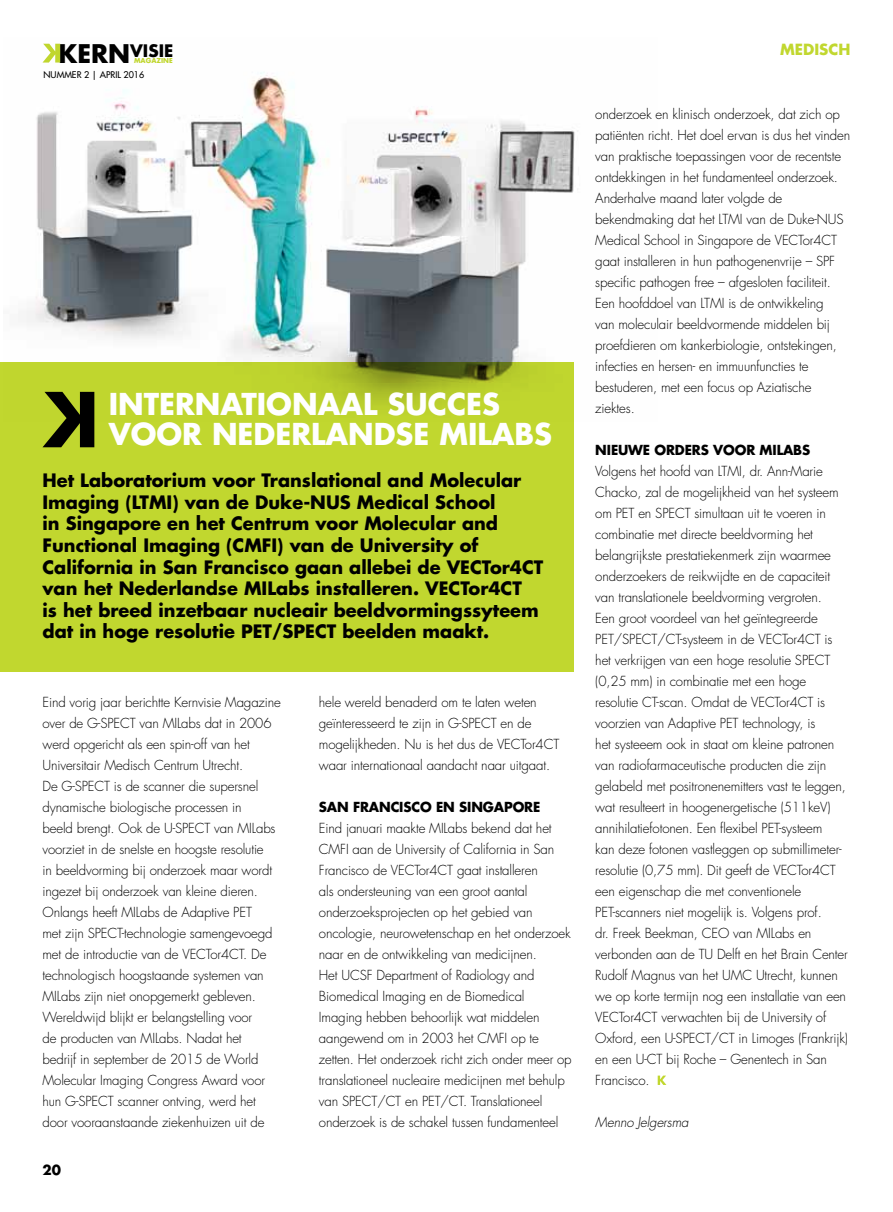
<style>
.page{position:relative;width:893px;height:1212px;background:#fff}
.page>*{position:absolute;margin:0;border:0;box-sizing:border-box;transform-origin:0 0}
.t1{font:700 29.4px/29.4px "Futura";color:#fff}
.t2{font:700 25.05px "Futura";color:#000}
.t3{font:700 18px/21.6px "Futura";color:#000}
.t4{font:700 16.8px "Futura";color:#000}
.t5{font:700 15px "Futura";color:#c1d72f}
.t6{font:300 13.5px/21px "Futura";letter-spacing:-.01em;color:#000}
.t7{font:700 13.5px "Futura";letter-spacing:-.01em;color:#000}
.t8{font:italic 300 13.5px "Futura";letter-spacing:-.01em;color:#000}
.t9{font:9px "Futura";color:#000}
.t10{font:700 6.6px "Futura";color:#c1d72f}
</style>
<div class="page">
<img style="left:26px;top:43px;width:552px;height:319px">
<div style="left:0;top:362px;width:574px;height:310px;background:#c1d72f"></div>
<svg style="left:43px;top:392px;width:51px;height:55px"></svg>
<svg style="left:658px;top:1075px;width:8px;height:10px"></svg>
<h2 class="t2" style="left:59px;top:36px;width:19px">KERN</h2>
<p class="t4" style="left:130px;top:39px;width:10px">VISIE</p>
<p class="t10" style="left:134px;top:56px;width:40px">Magazine</p>
<p class="t9" style="left:44px;top:69px;width:102px">NUMMER 2 | APRIL 2016</p>
<h1 class="t1" style="left:109px;top:389px;width:445px">Internationaal succes voor Nederlandse MI Labs</h1>
<h3 class="t3" style="left:43px;top:469px;width:480px">Het Laboratorium voor Translational and Molecular<br>Imaging (LTMI) van de Duke-NUS</h3>
<h3 class="t3" style="left:43px;top:491px;width:457px;text-indent:314px">Medical School in Singapore en het Centrum voor Molecular and Functional Imaging (CMFI) van de University of California in San Francisco gaan allebei de VECT</h3>
<h3 class="t3" style="left:490px;top:555px;width:44px">or4CT</h3>
<h3 class="t3" style="left:43px;top:577px;width:395px">van het Nederlandse MI Labs installeren. VECT</h3>
<h3 class="t3" style="left:43px;top:577px;width:498px;text-indent:426px">or4CT<br>is het breed inzetbaar nucleair beeldvormingssyteem dat in hoge resolutie PET/SPECT</h3>
<h3 class="t3" style="left:342px;top:620px;width:148px">beelden maakt.</h3>
<p class="t6" style="left:43px;top:692px;width:240px">Eind vorig jaar berichtte Kernvisie Magazine over de G-SPECT van MILabs dat in 2006 werd opgericht als een spin-off van het Universitair Medisch Centrum Utrecht.<br>De G-SPECT is de scanner die supersnel dynamische biologische processen in<br>beeld brengt. Ook de U-SPECT van MILabs voorziet in de snelste en hoogste resolutie<br>in beeldvorming bij onderzoek maar wordt ingezet bij onderzoek van kleine dieren.<br>Onlangs heeft MILabs de Adaptive PET<br>met zijn SPECT-technologie samengevoegd met de introductie van de VECTor4CT. De technologisch hoogstaande systemen van MILabs zijn niet onopgemerkt gebleven.<br>Wereldwijd blijkt er belangstelling voor<br>de producten van MILabs. Nadat het<br>bedrijf in september de 2015 de World Molecular Imaging Congress Award voor hun G-SPECT scanner ontving, werd het door vooraanstaande ziekenhuizen uit de</p>
<p class="t6" style="left:319px;top:692px;width:242px">hele wereld benaderd om te laten weten geïnteresseerd te zijn in G-SPECT en de mogelijkheden. Nu is het dus de VECTor4CT waar internationaal aandacht naar uitgaat.</p>
<p class="t7" style="left:319px;top:797px;width:223px">San Francisco en Singapore</p>
<p class="t6" style="left:319px;top:818px;width:254px">Eind januari maakte MILabs bekend dat het CMFI aan de University of California in San Francisco de VECTor4CT gaat installeren<br>als ondersteuning van een groot aantal onderzoeksprojecten op het gebied van oncologie, neurowetenschap en het onderzoek naar en de ontwikkeling van medicijnen.<br>Het UCSF Department of Radiology and Biomedical Imaging en de Biomedical<br>Imaging hebben behoorlijk wat middelen aangewend om in 2003 het CMFI op te zetten. Het onderzoek richt zich onder meer op translationeel nucleaire medicijnen met behulp van SPECT/CT en PET/CT. Translationeel onderzoek is de schakel tussen fundamenteel</p>
<p class="t7" style="left:43px;top:1160px;width:20px">20</p>
<p class="t5" style="left:780px;top:39px;width:72px">MEDISCH</p>
<p class="t6" style="left:595px;top:104px;width:256px">onderzoek en klinisch onderzoek, dat zich op patiënten richt. Het doel ervan is dus het vinden van praktische toepassingen voor de recentste ontdekkingen in het fundamenteel onderzoek.<br>Anderhalve maand later volgde de bekendmaking dat het LTMI van de Duke-NUS Medical School in Singapore de VECTor4CT gaat installeren in hun pathogenenvrije – SPF specific pathogen free – afgesloten faciliteit.<br>Een hoofddoel van LTMI is de ontwikkeling<br>van moleculair beeldvormende middelen bij proefdieren om kankerbiologie, ontstekingen, infecties en hersen- en immuunfuncties te bestuderen, met een focus op Aziatische ziektes.</p>
<p class="t7" style="left:595px;top:441px;width:216px">Nieuwe orders voor MI Labs</p>
<p class="t6" style="left:595px;top:461px;width:254px">Volgens het hoofd van LTMI, dr. Ann-Marie Chacko, zal de mogelijkheid van het systeem om PET en SPECT simultaan uit te voeren in combinatie met directe beeldvorming het belangrijkste prestatiekenmerk zijn waarmee onderzoekers de reikwijdte en de capaciteit van translationele beeldvorming vergroten.<br>Een groot voordeel van het geïntegreerde PET/SPECT/CT-systeem in de VECTor4CT is het verkrijgen van een hoge resolutie SPECT (0,25 mm) in combinatie met een hoge resolutie CT-scan. Omdat de VECTor4CT is voorzien van Adaptive PET technology, is<br>het systeeem ook in staat om kleine patronen van radiofarmaceutische producten die zijn gelabeld met positronenemitters vast te leggen, wat resulteert in hoogenergetische (511keV) annihilatiefotonen. Een flexibel PET-systeem<br>kan deze fotonen vastleggen op submillimeter&shy;resolutie (0,75 mm). Dit geeft de VECTor4CT een eigenschap die met conventionele PET-scanners niet mogelijk is. Volgens prof.<br>dr. Freek Beekman, CEO van MILabs en verbonden aan de TU Delft en het Brain Center Rudolf Magnus van het UMC Utrecht, kunnen we op korte termijn nog een installatie van een VECTor4CT verwachten bij de University of Oxford, een U-SPECT/CT in Limoges (Frankrijk) en een U-CT bij Roche – Genentech in San Francisco.</p>
<p class="t8" style="left:595px;top:1114px;width:95px">Menno Jelgersma</p>
</div>
